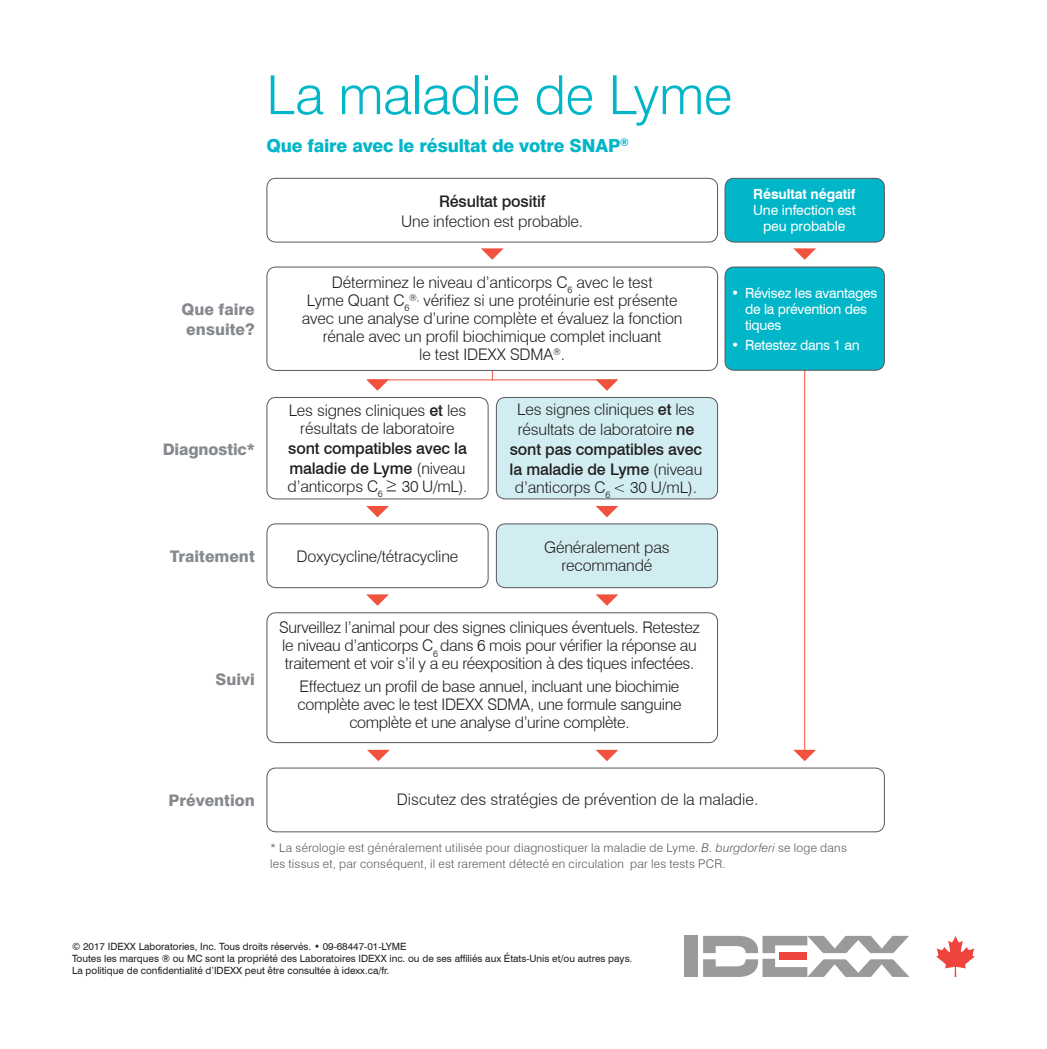
<style>
.page{position:relative;width:1047px;height:1049px;background:#fff}
.page>*{position:absolute;margin:0;border:0;box-sizing:border-box;transform-origin:0 0}
.t1{font:300 54px "Swiss 721 BT";letter-spacing:-.01em;color:#00b6c8}
.Subhead_New{font:800 18px "Swiss 721 BT";letter-spacing:-.01em;color:#00b6c8}
.t2{font:300 16px/18px "Swiss 721 BT";letter-spacing:-.01em;color:#231f20;text-align:center}
.t3{font:500 16px/20px "Swiss 721 BT";letter-spacing:-.01em;color:#231f20}
.t4{font:800 16px/20px "Swiss 721 BT";color:#868a8e}
.t5{font:14px/16px "Swiss 721 BT";letter-spacing:-.02em;color:#fff}
.t6{font:700 14px "Swiss 721 BT";letter-spacing:-.01em;color:#fff}
.t7{font:300 12px/16px "Swiss 721 BT";letter-spacing:.02em;color:#57585a}
.t8{font:10px "Swiss 721 BT";color:#231f20}
.s1{font-weight:500}
.s2{font-weight:300}
.s3{font-size:20.4px}
.s4{font-style:italic}
</style>
<div class="page">
<hr style="left:803px;top:353px;width:1px;height:400px;background:#f0523e">
<svg style="left:793px;top:248px;width:22px;height:12px"></svg>
<div style="left:266px;top:178px;width:451px;height:65px;border:1px solid #57585a;border-radius:9px"></div>
<div style="left:496px;top:397px;width:221px;height:102px;background:#d2edf1;border-radius:9px"></div>
<div style="left:495px;top:397px;width:222px;height:102px;border:1px solid #57585a;border-radius:9px"></div>
<div style="left:496px;top:524px;width:221px;height:63px;background:#d2edf1;border-radius:9px"></div>
<div style="left:495px;top:523px;width:222px;height:65px;border:1px solid #57585a;border-radius:9px"></div>
<div style="left:266px;top:397px;width:222px;height:102px;border:1px solid #57585a;border-radius:9px"></div>
<div style="left:266px;top:612px;width:451px;height:131px;border:1px solid #57585a;border-radius:9px"></div>
<div style="left:266px;top:523px;width:222px;height:65px;border:1px solid #57585a;border-radius:9px"></div>
<div style="left:724px;top:267px;width:160px;height:103px;background:#00b6c8;border-radius:9px"></div>
<div style="left:724px;top:266px;width:160px;height:105px;border:1px solid #57585a;border-radius:9px"></div>
<div style="left:724px;top:178px;width:160px;height:64px;background:#00b6c8;border-radius:9px"></div>
<div style="left:724px;top:178px;width:160px;height:65px;border:1px solid #57585a;border-radius:9px"></div>
<svg style="left:366px;top:594px;width:23px;height:12px"></svg>
<svg style="left:366px;top:506px;width:23px;height:11px"></svg>
<svg style="left:366px;top:379px;width:23px;height:12px"></svg>
<svg style="left:481px;top:248px;width:22px;height:12px"></svg>
<svg style="left:595px;top:594px;width:23px;height:12px"></svg>
<svg style="left:595px;top:506px;width:23px;height:11px"></svg>
<svg style="left:595px;top:379px;width:23px;height:12px"></svg>
<hr style="left:368px;top:379px;width:248px;height:1px;background:#f0523e">
<div style="left:266px;top:266px;width:451px;height:105px;border:1px solid #57585a;border-radius:9px"></div>
<div style="left:266px;top:767px;width:618px;height:65px;border:1px solid #57585a;border-radius:9px"></div>
<svg style="left:367px;top:750px;width:22px;height:11px"></svg>
<svg style="left:596px;top:750px;width:22px;height:11px"></svg>
<svg style="left:793px;top:750px;width:22px;height:11px"></svg>
<svg style="left:936px;top:936px;width:38px;height:41px"></svg>
<div style="left:684px;top:936px;width:13px;height:41px;background:#989a9b"></div>
<svg style="left:703px;top:936px;width:206px;height:41px"></svg>
<p class="t1" style="left:266px;top:62px;width:467px">La maladie de Lyme</p>
<p class="Subhead_New" style="left:266px;top:134px;width:364px">Que faire avec le résultat de votre SNAP<sup>®</sup></p>
<p class="t3" style="left:439px;top:191px;width:108px">Résultat positif</p>
<p class="t2" style="left:401px;top:212px;width:183px">Une infection est probable.</p>
<p class="t4" style="left:181px;top:299px;width:75px">Que faire ensuite?</p>
<p class="t4" style="left:163px;top:439px;width:93px">Diagnostic*</p>
<p class="t4" style="left:170px;top:546px;width:86px">Traitement</p>
<p class="t2" style="left:302px;top:273px;width:382px">Déterminez le niveau d’anticorps C<sub>6</sub> avec le test<br>Lyme Quant C<sub>6</sub><sup>®,</sup> vérifiez si une protéinurie est présente avec une analyse d’urine complète et évaluez la fonction rénale avec un profil biochimique complet incluant<br>le test IDEXX SDMA<sup>®</sup>.</p>
<p class="t2" style="left:288px;top:401px;width:179px">Les signes cliniques <span class="s1">et</span> les résultats de laboratoire</p>
<p class="t3" style="left:288px;top:438px;width:180px">sont compatibles avec la maladie de Lyme <span class="s2">(niveau</span></p>
<p class="t2" style="left:287px;top:477px;width:181px">d’anticorps C<sub>6</sub> <span class="s3">≥</span> 30 U/mL).</p>
<p class="t2" style="left:296px;top:547px;width:163px">Doxycycline/tétracycline</p>
<p class="t2" style="left:517px;top:400px;width:179px">Les signes cliniques <span class="s1">et</span> les</p>
<p class="t2" style="left:517px;top:420px;width:178px">résultats de laboratoire <span class="s1">ne</span></p>
<p class="t3" style="left:509px;top:439px;width:194px">sont pas compatibles avec</p>
<p class="t3" style="left:509px;top:459px;width:194px">la maladie de Lyme <span class="s2">(niveau</span></p>
<p class="t2" style="left:514px;top:478px;width:183px">d’anticorps C<sub>6</sub> &lt; 30 U/mL).</p>
<p class="t2" style="left:544px;top:538px;width:127px">Généralement pas</p>
<p class="t2" style="left:561px;top:556px;width:92px">recommandé</p>
<p class="t4" style="left:215px;top:668px;width:41px">Suivi</p>
<p class="t2" style="left:279px;top:618px;width:422px;text-align:left">Surveillez l’animal pour des signes cliniques éventuels. Retestez le niveau d’anticorps C<sub>6</sub> dans 6 mois pour vérifier la réponse au traitement et voir s’il y a eu réexposition à des tiques infectées.</p>
<p class="t2" style="left:297px;top:677px;width:385px">Effectuez un profil de base annuel, incluant une biochimie complète avec le test IDEXX SDMA, une formule sanguine complète et une analyse d’urine complète.</p>
<p class="t6" style="left:753px;top:186px;width:104px">Résultat négatif</p>
<p class="t5" style="left:752px;top:202px;width:104px;text-align:center">Une infection est peu probable</p>
<p class="t5" style="left:744px;top:285px;width:134px;text-indent:-14px">• Révisez les avantages de la prévention des tiques</p>
<p class="t5" style="left:730px;top:337px;width:130px">• Retestez dans 1 an</p>
<p class="t4" style="left:168px;top:790px;width:88px">Prévention</p>
<p class="t2" style="left:396px;top:790px;width:363px">Discutez des stratégies de prévention de la maladie.</p>
<p class="t7" style="left:270px;top:839px;width:578px">* La sérologie est généralement utilisée pour diagnostiquer la maladie de Lyme. <span class="s4">B. burgdorferi</span> se loge dans les tissus et, par conséquent, il est rarement détecté en circulation par les tests PCR.</p>
<p class="t8" style="left:72px;top:940px;width:336px">© 2017 IDEXX Laboratories, Inc. Tous droits réservés. • 09-68447-01-LYME</p>
<p class="t8" style="left:72px;top:952px;width:561px">Toutes les marques ® ou MC sont la propriété des Laboratoires IDEXX inc. ou de ses affiliés aux États-Unis et/ou autres pays.</p>
<p class="t8" style="left:72px;top:964px;width:318px">La politique de confidentialité d’IDEXX peut être consultée à idexx.ca/fr.</p>
</div>
